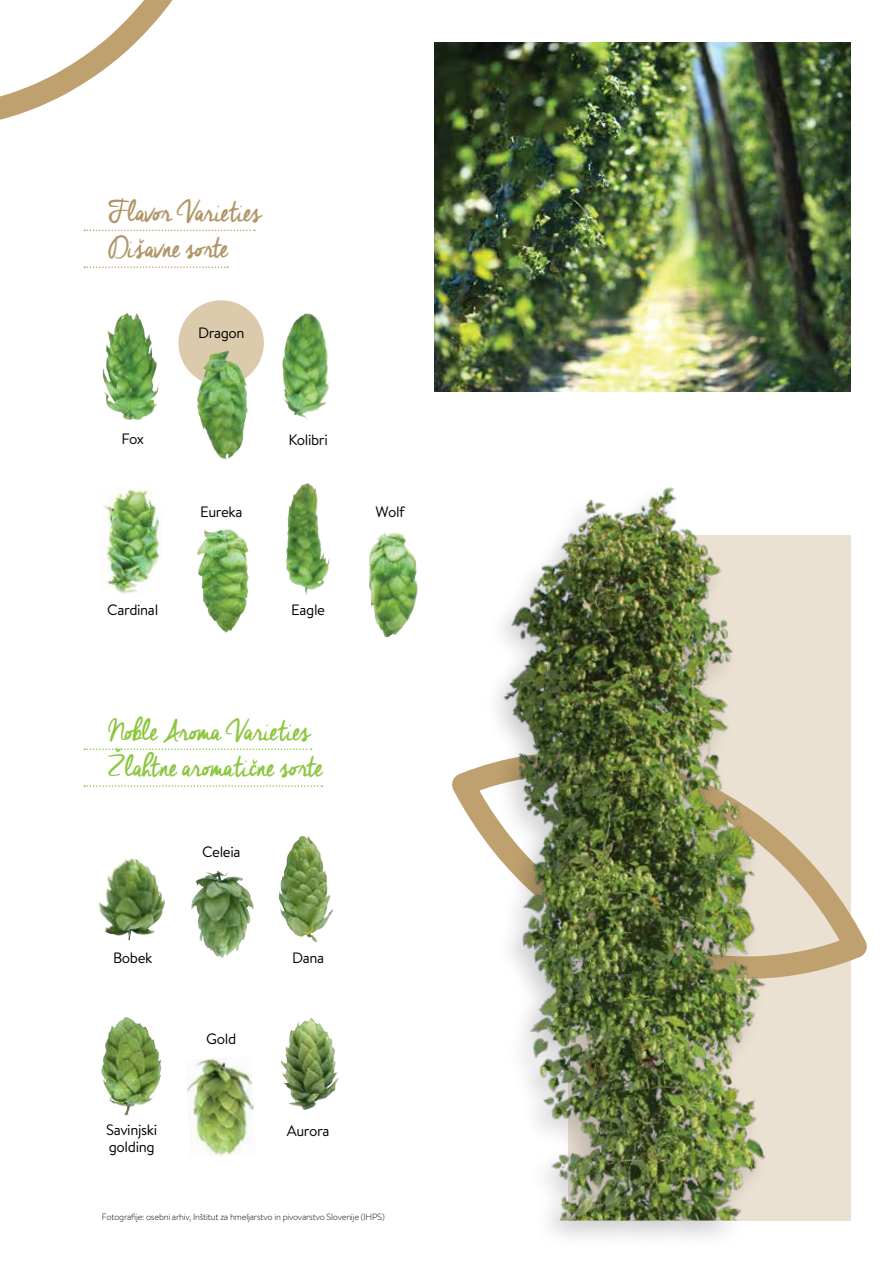
<style>
.page{position:relative;width:893px;height:1263px;background:#fff}
.page>*{position:absolute;margin:0;border:0;box-sizing:border-box;transform-origin:0 0}
.t1{font:36px/36px "Cheddar Jack";letter-spacing:-.035em;color:#8dc63f}
.t2{font:36px/36px "Cheddar Jack";letter-spacing:-.035em;color:#b09566}
.t3{font:15px/16.5px "Brandon Text";letter-spacing:-.025em;color:#000}
.t4{font:300 9px "Brandon Text";letter-spacing:-.025em;color:#000}
</style>
<div class="page">
<div style="left:568px;top:535px;width:283px;height:685px;background:#ebe1d2"></div>
<svg style="left:452px;top:767px;width:415px;height:211px"></svg>
<svg style="left:0;top:0;width:173px;height:120px"></svg>
<div style="left:478px;top:480px;width:294px;height:770px;background:#000;opacity:.2"></div>
<img style="left:498px;top:480px;width:278px;height:740px">
<svg style="left:84px;top:230px;width:171px;height:1px"></svg>
<svg style="left:84px;top:748px;width:228px;height:2px"></svg>
<svg style="left:84px;top:266px;width:144px;height:2px"></svg>
<svg style="left:84px;top:785px;width:238px;height:2px"></svg>
<div style="left:178px;top:300px;width:86px;height:86px;background:#dccaad;border-radius:50%"></div>
<img style="left:103px;top:314px;width:57px;height:106px">
<img style="left:197px;top:350px;width:51px;height:110px">
<img style="left:102px;top:489px;width:59px;height:104px">
<img style="left:286px;top:483px;width:44px;height:112px">
<img style="left:197px;top:529px;width:31px;height:104px">
<img style="left:368px;top:531px;width:50px;height:106px">
<img style="left:191px;top:871px;width:43px;height:87px">
<img style="left:278px;top:836px;width:56px;height:107px">
<img style="left:101px;top:1017px;width:55px;height:98px">
<img style="left:281px;top:1020px;width:29px;height:83px">
<img style="left:186px;top:1058px;width:68px;height:98px">
<img style="left:98px;top:858px;width:57px;height:82px">
<img style="left:282px;top:314px;width:46px;height:105px">
<img style="left:434px;top:43px;width:416px;height:349px">
<h1 class="t2" style="left:108px;top:195px;width:155px">Flavor Varieties<br>Dišavne sorte</h1>
<p class="t3" style="left:121px;top:430px;width:24px">Fox</p>
<p class="t3" style="left:107px;top:601px;width:52px">Cardinal</p>
<p class="t3" style="left:198px;top:324px;width:48px">Dragon</p>
<p class="t3" style="left:200px;top:503px;width:44px">Eureka</p>
<p class="t3" style="left:289px;top:431px;width:41px">Kolibri</p>
<p class="t3" style="left:291px;top:601px;width:35px">Eagle</p>
<h1 class="t1" style="left:108px;top:714px;width:216px">Noble Aroma Varieties<br>Žlahtne aromatične sorte</h1>
<p class="t3" style="left:113px;top:949px;width:41px">Bobek</p>
<p class="t3" style="left:106px;top:1121px;width:52px">Savinjski golding</p>
<p class="t3" style="left:202px;top:843px;width:40px">Celeia</p>
<p class="t3" style="left:206px;top:1030px;width:32px">Gold</p>
<p class="t3" style="left:292px;top:949px;width:34px">Dana</p>
<p class="t3" style="left:287px;top:1122px;width:44px">Aurora</p>
<p class="t3" style="left:376px;top:503px;width:31px">Wolf</p>
<p class="t4" style="left:102px;top:1211px;width:284px">Fotografije: osebni arhiv, Inštitut za hmeljarstvo in pivovarstvo Slovenije (IHPS)</p>
</div>
